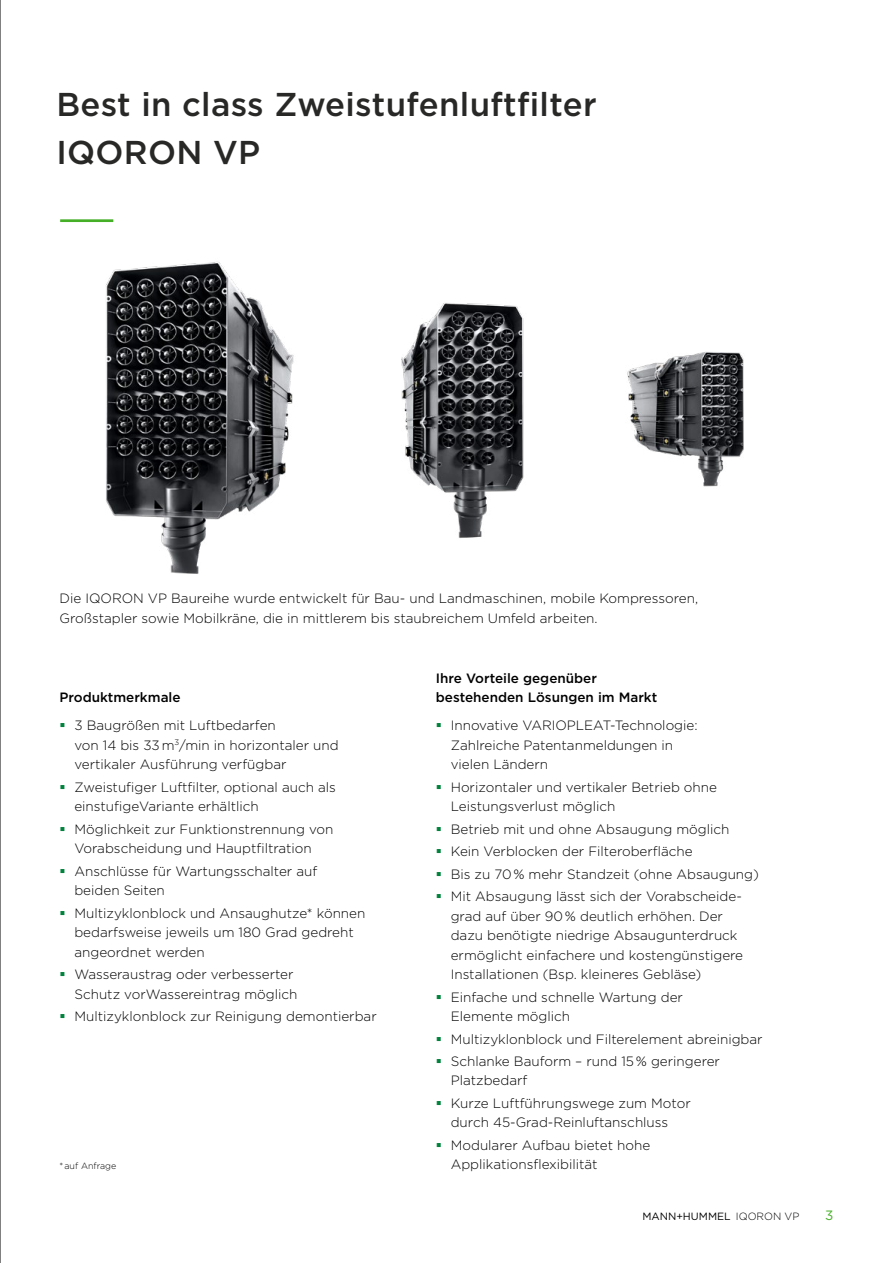
<style>
.page{position:relative;width:893px;height:1263px;background:#fff}
.page>*{position:absolute;margin:0;border:0;box-sizing:border-box;transform-origin:0 0}
.Headline_2___22pt_strong{font:500 33px/48px "Gotham";letter-spacing:.01em;color:#282827}
.Copy___9pt_Align_left{font:300 13.5px/19.5px "Gotham";color:#000}
.Copy_Strong___9pt_Align_left{font:500 13.5px/19.5px "Gotham";color:#000}
.t1{font:13.5px "Gotham";color:#46af28}
.t2{font:10.5px "Gotham";color:#000}
.MH_Fussnote_6pt{font:300 9px "Gotham";color:#000}
.s1{font-weight:300}
</style>
<div class="page">
<img style="left:106px;top:262px;width:188px;height:312px">
<img style="left:401px;top:303px;width:123px;height:235px">
<img style="left:627px;top:352px;width:117px;height:135px">
<hr style="left:60px;top:219px;width:53px;height:3px;background:#46af28">
<hr style="left:0;top:0;width:1px;height:1263px;background:#000">
<p class="Headline_2___22pt_strong" style="left:56px;top:79px;width:542px">Best in class Zweistufenluftfilter<br>IQORON VP</p>
<p class="Copy___9pt_Align_left" style="left:60px;top:588px;width:640px">Die IQORON VP Baureihe wurde entwickelt für Bau- und Landmaschinen, mobile Kompressoren,<br>Großstapler sowie Mobilkräne, die in mittlerem bis staubreichem Umfeld arbeiten.</p>
<p class="Copy_Strong___9pt_Align_left" style="left:60px;top:687px;width:123px">Produktmerkmale</p>
<p class="Copy___9pt_Align_left" style="left:74px;top:715px;width:266px">3 Baugrößen mit Luftbedarfen<br>von 14 bis 33 m<sup>3</sup>/min in horizontaler und vertikaler Ausführung verfügbar</p>
<p class="Copy___9pt_Align_left" style="left:74px;top:777px;width:263px">Zweistufiger Luftfilter, optional auch als einstufigeVariante erhältlich</p>
<p class="Copy___9pt_Align_left" style="left:74px;top:819px;width:260px">Möglichkeit zur Funktionstrennung von<br>Vorabscheidung und Hauptfiltration</p>
<p class="Copy___9pt_Align_left" style="left:74px;top:861px;width:244px">Anschlüsse für Wartungsschalter auf beiden Seiten</p>
<p class="Copy___9pt_Align_left" style="left:74px;top:903px;width:292px">Multizyklonblock und Ansaughutze* können bedarfsweise jeweils um 180 Grad gedreht angeordnet werden</p>
<p class="Copy___9pt_Align_left" style="left:74px;top:964px;width:224px">Wasseraustrag oder verbesserter<br>Schutz vorWassereintrag möglich</p>
<p class="Copy___9pt_Align_left" style="left:74px;top:1006px;width:304px">Multizyklonblock zur Reinigung demontierbar</p>
<p class="Copy_Strong___9pt_Align_left" style="left:436px;top:668px;width:223px">Ihre Vorteile gegenüber bestehenden Lösungen im Markt</p>
<p class="Copy___9pt_Align_left" style="left:451px;top:715px;width:248px">Innovative VARIOPLEAT-Technologie:<br>Zahlreiche Patentanmeldungen in vielen Ländern</p>
<p class="Copy___9pt_Align_left" style="left:451px;top:777px;width:268px">Horizontaler und vertikaler Betrieb ohne<br>Leistungsverlust möglich</p>
<p class="Copy___9pt_Align_left" style="left:451px;top:819px;width:280px">Betrieb mit und ohne Absaugung möglich</p>
<p class="Copy___9pt_Align_left" style="left:451px;top:841px;width:243px">Kein Verblocken der Filteroberfläche</p>
<p class="Copy___9pt_Align_left" style="left:451px;top:864px;width:310px">Bis zu 70 % mehr Standzeit (ohne Absaugung)</p>
<p class="Copy___9pt_Align_left" style="left:451px;top:886px;width:294px">Mit Absaugung lässt sich der Vorabscheide&shy;grad auf über 90 % deutlich erhöhen. Der dazu benötigte niedrige Absaugunterdruck ermöglicht einfachere und kostengünstigere Installationen (Bsp. kleineres Gebläse)</p>
<p class="Copy___9pt_Align_left" style="left:451px;top:987px;width:234px">Einfache und schnelle Wartung der<br>Elemente möglich</p>
<p class="Copy___9pt_Align_left" style="left:451px;top:1028px;width:313px">Multizyklonblock und Filterelement abreinigbar</p>
<p class="Copy___9pt_Align_left" style="left:451px;top:1051px;width:271px">Schlanke Bauform – rund 15 % geringerer<br>Platzbedarf</p>
<p class="Copy___9pt_Align_left" style="left:451px;top:1093px;width:241px">Kurze Luftführungswege zum Motor durch 45-Grad-Reinluftanschluss</p>
<p class="Copy___9pt_Align_left" style="left:451px;top:1135px;width:201px">Modularer Aufbau bietet hohe</p>
<p class="MH_Fussnote_6pt" style="left:60px;top:1160px;width:58px">* auf Anfrage</p>
<p class="Copy___9pt_Align_left" style="left:451px;top:1154px;width:148px">Applikationsflexibilität</p>
<p class="t2" style="left:642px;top:1210px;width:159px">MANN+HUMMEL <span class="s1">IQORON VP</span></p>
<p class="t1" style="left:825px;top:1207px;width:10px">3</p>
</div>
